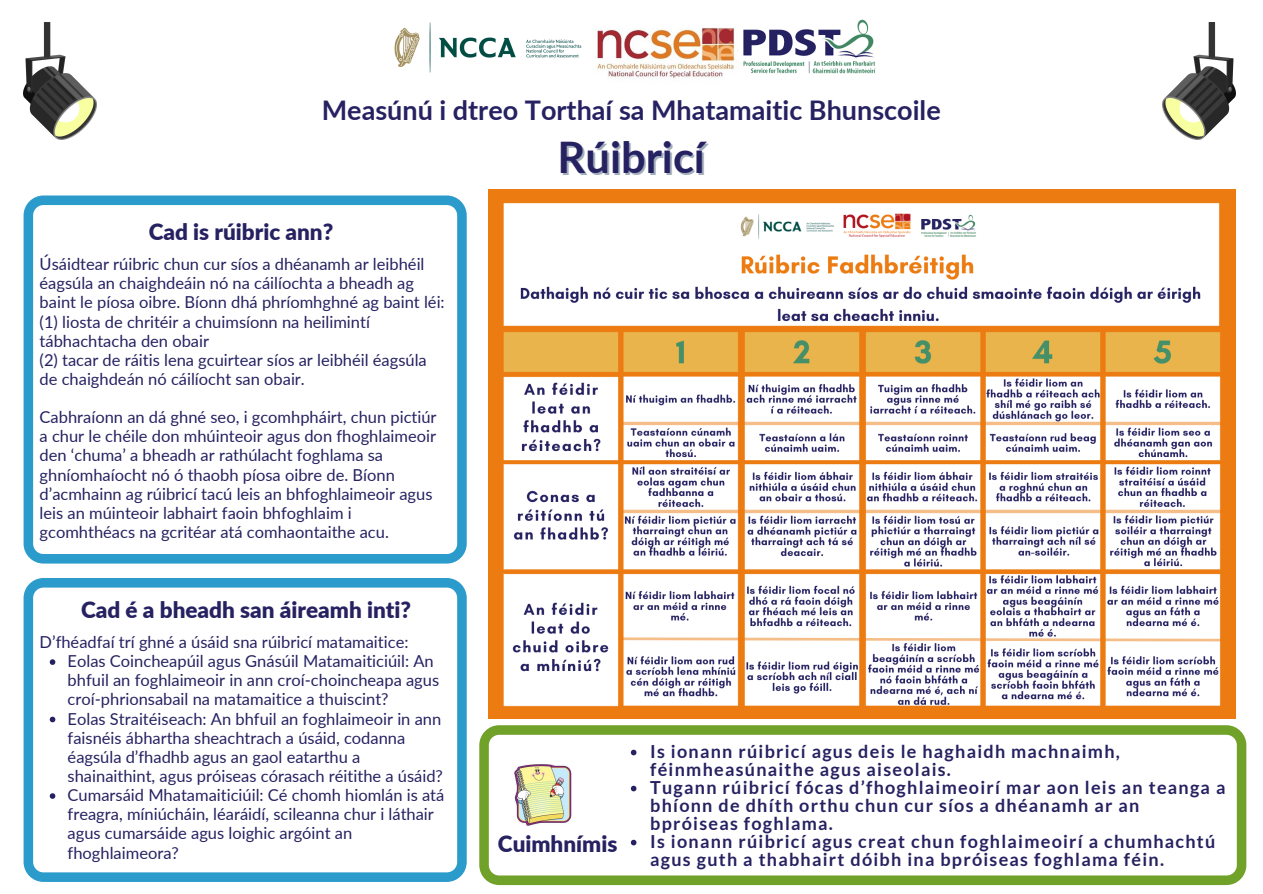
<style>
.page{position:relative;width:1263px;height:894px;background:#fff}
.page>*{position:absolute;margin:0;border:0;box-sizing:border-box;transform-origin:0 0}
.t1{font:700 43.5px "Lato";color:#262262}
.t2{font:700 27px "Lato";color:#262262}
.t3{font:900 22.5px "Lato";color:#262262}
.t4{font:700 18px/18px "Lato";letter-spacing:.07em;color:#262262}
.t5{font:16.5px/19px "Lato";color:#262262}
</style>
<div class="page">
<img style="left:597px;top:27px;width:138px;height:51px">
<img style="left:743px;top:19px;width:133px;height:55px">
<img style="left:394px;top:22px;width:188px;height:51px">
<img style="left:489px;top:190px;width:747px;height:528px">
<svg style="left:24px;top:195px;width:443px;height:368px"></svg>
<svg style="left:24px;top:578px;width:443px;height:303px"></svg>
<svg style="left:50px;top:659px;width:5px;height:5px"></svg>
<svg style="left:50px;top:716px;width:5px;height:6px"></svg>
<svg style="left:50px;top:793px;width:5px;height:5px"></svg>
<svg style="left:479px;top:725px;width:767px;height:159px"></svg>
<img style="left:24px;top:23px;width:73px;height:117px">
<img style="left:1163px;top:23px;width:73px;height:117px">
<svg style="left:631px;top:749px;width:5px;height:6px"></svg>
<svg style="left:631px;top:785px;width:5px;height:6px"></svg>
<svg style="left:631px;top:839px;width:5px;height:6px"></svg>
<img style="left:514px;top:764px;width:58px;height:61px">
<h2 class="t2" style="left:322px;top:94px;width:620px">Measúnú i dtreo Torthaí sa Mhatamaitic Bhunscoile</h2>
<h1 class="t1" style="left:558px;top:130px;width:149px">Rúibricí</h1>
<h3 class="t3" style="left:149px;top:218px;width:186px">Cad is rúibric ann?</h3>
<p class="t5" style="left:40px;top:254px;width:407px">Úsáidtear rúibric chun cur síos a dhéanamh ar leibhéil éagsúla an chaighdeáin nó na cáilíochta a bheadh ag baint le píosa oibre. Bíonn dhá phríomhghné ag baint léi: (1) liosta de chritéir a chuimsíonn na heilimintí tábhachtacha den obair<br>(2) tacar de ráitis lena gcuirtear síos ar leibhéil éagsúla de chaighdeán nó cáilíocht san obair.</p>
<p class="t5" style="left:40px;top:407px;width:398px">Cabhraíonn an dá ghné seo, i gcomhpháirt, chun pictiúr a chur le chéile don mhúinteoir agus don fhoghlaimeoir den ‘chuma’ a bheadh ar rathúlacht foghlama sa ghníomhaíocht nó ó thaobh píosa oibre de. Bíonn d’acmhainn ag rúibricí tacú leis an bhfoghlaimeoir agus leis an múinteoir labhairt faoin bhfoghlaim i gcomhthéacs na gcritéar atá comhaontaithe acu.</p>
<h3 class="t3" style="left:81px;top:595px;width:331px">Cad é a bheadh san áireamh inti?</h3>
<p class="t5" style="left:40px;top:632px;width:370px">D’fhéadfaí trí ghné a úsáid sna rúibricí matamaitice:</p>
<p class="t5" style="left:68px;top:651px;width:378px">Eolas Coincheapúil agus Gnásúil Matamaiticiúil: An bhfuil an foghlaimeoir in ann croí-choincheapa agus croí-phrionsabail na matamaitice a thuiscint?<br>Eolas Straitéiseach: An bhfuil an foghlaimeoir in ann faisnéis ábhartha sheachtrach a úsáid, codanna éagsúla d’fhadhb agus an gaol eatarthu a shainaithint, agus próiseas córasach réitithe a úsáid?<br>Cumarsáid Mhatamaiticiúil: Cé chomh hiomlán is atá freagra, míniúcháin, léaráidí, scileanna chur i láthair agus cumarsáide agus loighic argóint an fhoghlaimeora?</p>
<h3 class="t3" style="left:498px;top:829px;width:121px">Cuimhnímis</h3>
<p class="t4" style="left:650px;top:741px;width:577px">Is ionann rúibricí agus deis le haghaidh machnaimh, féinmheasúnaithe agus aiseolais.<br>Tugann rúibricí fócas d’fhoghlaimeoirí mar aon leis an teanga a bhíonn de dhíth orthu chun cur síos a dhéanamh ar an bpróiseas foghlama.<br>Is ionann rúibricí agus creat chun foghlaimeoirí a chumhachtú agus guth a thabhairt dóibh ina bpróiseas foghlama féin.</p>
</div>
